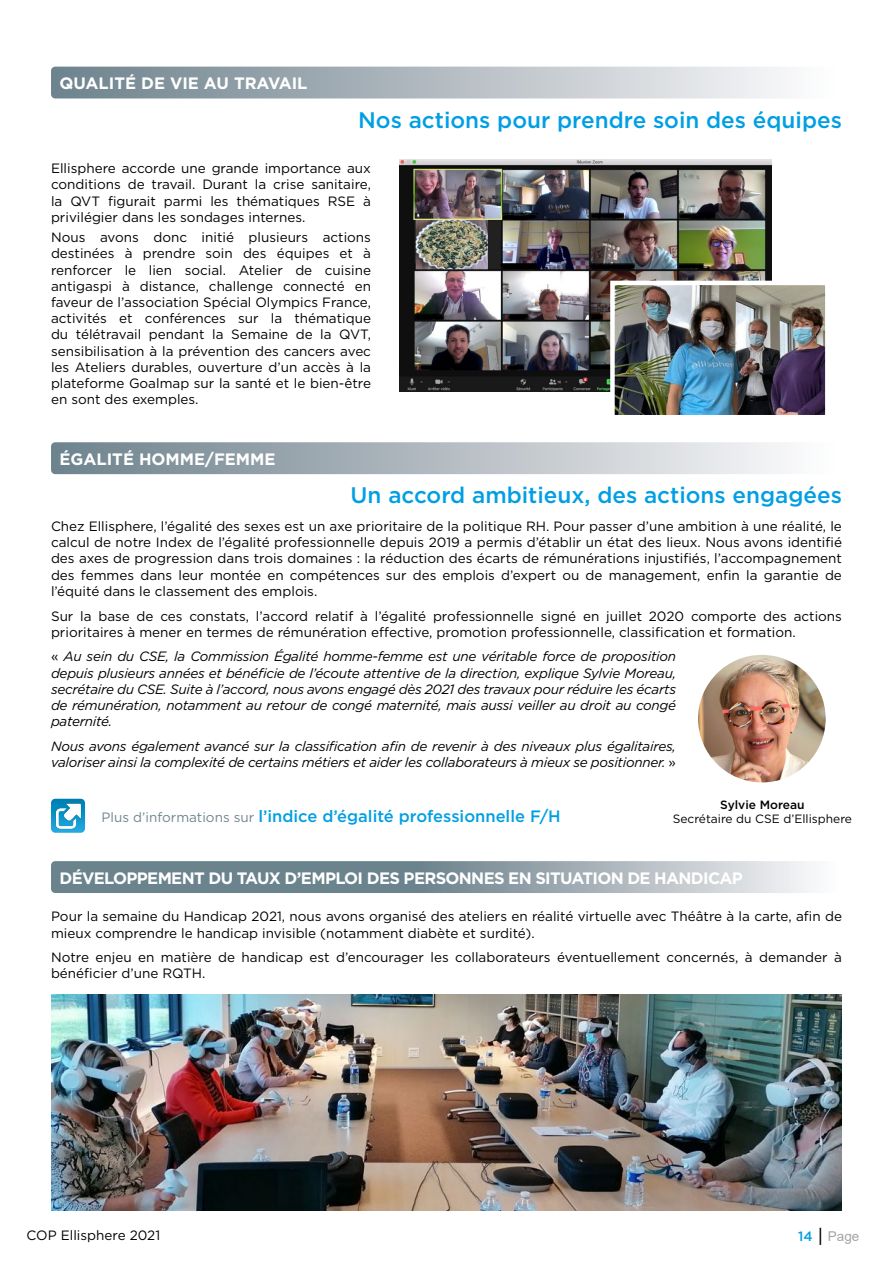
<style>
.page{position:relative;width:893px;height:1263px;background:#fff}
.page>*{position:absolute;margin:0;border:0;box-sizing:border-box;transform-origin:0 0}
.t1{font:500 22.5px "Gotham";color:#009fe3}
.t2{font:700 16.5px "Gotham";letter-spacing:-.04em;color:#fff}
.t3{font:500 16.5px "Gotham";color:#009fe3}
.t4{font:700 16.5px "Gotham";color:#fff}
.t5{font:13.5px/16.2px "Gotham";color:#000;text-align:justify}
.t6{font:italic 13.5px/16.2px "Gotham";letter-spacing:-.02em;color:#000;text-align:justify}
.t7{font:13.5px "Arial";color:#a6a6a6}
.t8{font:12px "Gotham";color:#000}
.t9{font:500 12px "Gotham";color:#000}
.s1{font-style:normal}
.s2{font-weight:400;font-size:13.5px;color:#708691}
.s3{font-family:"Gotham";font-weight:500;color:#009fe3}
.s4{font-size:18px;color:#000}
</style>
<div class="page">
<svg style="left:51px;top:67px;width:733px;height:32px;background:#b0bac0"></svg>
<svg style="left:51px;top:442px;width:733px;height:32px;background:#b0b9c0"></svg>
<svg style="left:51px;top:799px;width:34px;height:34px"></svg>
<img style="left:54px;top:801px;width:28px;height:29px">
<img style="left:698px;top:655px;width:128px;height:127px;border-radius:64px">
<svg style="left:51px;top:861px;width:760px;height:32px;background:#8e9fa7"></svg>
<img style="left:399px;top:160px;width:373px;height:231px">
<img style="left:615px;top:286px;width:210px;height:128px">
<div style="left:610px;top:281px;width:220px;height:138px;border:4px solid #fff"></div>
<img style="left:51px;top:994px;width:791px;height:217px">
<p class="t4" style="left:60px;top:72px;width:249px">QUALITÉ DE VIE AU TRAVAIL</p>
<h1 class="t1" style="left:358px;top:105px;width:485px">Nos actions pour prendre soin des équipes</h1>
<p class="t5" style="left:51px;top:160px;width:321px">Ellisphere accorde une grande importance aux conditions de travail. Durant la crise sanitaire, la QVT figurait parmi les thématiques RSE à privilégier dans les sondages internes.</p>
<p class="t5" style="left:51px;top:229px;width:321px">Nous avons donc initié plusieurs actions destinées à prendre soin des équipes et à renforcer le lien social. Atelier de cuisine antigaspi à distance, challenge connecté en faveur de l’association Spécial Olympics France, activités et conférences sur la thématique du télétravail pendant la Semaine de la QVT, sensibilisation à la prévention des cancers avec les Ateliers durables, ouverture d’un accès à la plateforme Goalmap sur la santé et le bien-être en sont des exemples.</p>
<p class="t4" style="left:60px;top:448px;width:218px">ÉGALITÉ HOMME/FEMME</p>
<h1 class="t1" style="left:351px;top:481px;width:493px">Un accord ambitieux, des actions engagées</h1>
<p class="t5" style="left:51px;top:518px;width:792px">Chez Ellisphere, l’égalité des sexes est un axe prioritaire de la politique RH. Pour passer d’une ambition à une réalité, le calcul de notre Index de l’égalité professionnelle depuis 2019 a permis d’établir un état des lieux. Nous avons identifié des axes de progression dans trois domaines : la réduction des écarts de rémunérations injustifiés, l’accompagnement des femmes dans leur montée en compétences sur des emplois d’expert ou de management, enfin la garantie de l’équité dans le classement des emplois.</p>
<p class="t5" style="left:51px;top:607px;width:792px">Sur la base de ces constats, l’accord relatif à l’égalité professionnelle signé en juillet 2020 comporte des actions prioritaires à mener en termes de rémunération effective, promotion professionnelle, classification et formation.</p>
<p class="t6" style="left:51px;top:648px;width:627px"><span class="s1">«</span> Au sein du CSE, la Commission Égalité homme-femme est une véritable force de proposition depuis plusieurs années et bénéficie de l’écoute attentive de la direction, explique Sylvie Moreau, secrétaire du CSE. Suite à l’accord, nous avons engagé dès 2021 des travaux pour réduire les écarts de rémunération, notamment au retour de congé maternité, mais aussi veiller au droit au congé paternité.</p>
<p class="t6" style="left:51px;top:738px;width:626px">Nous avons également avancé sur la classification afin de revenir à des niveaux plus égalitaires, valoriser ainsi la complexité de certains métiers et aider les collaborateurs à mieux se positionner. <span class="s1">»</span></p>
<p class="t3" style="left:102px;top:806px;width:461px"><span class="s2">Plus d’informations sur</span> l’indice d’égalité professionnelle F/H</p>
<p class="t9" style="left:720px;top:797px;width:86px">Sylvie Moreau</p>
<p class="t8" style="left:673px;top:811px;width:181px">Secrétaire du CSE d’Ellisphere</p>
<p class="t2" style="left:60px;top:867px;width:685px">DÉVELOPPEMENT DU TAUX D’EMPLOI DES PERSONNES EN SITUATION DE HANDICAP</p>
<p class="t5" style="left:51px;top:908px;width:792px">Pour la semaine du Handicap 2021, nous avons organisé des ateliers en réalité virtuelle avec Théâtre à la carte, afin de mieux comprendre le handicap invisible (notamment diabète et surdité).</p>
<p class="t5" style="left:51px;top:949px;width:792px">Notre enjeu en matière de handicap est d’encourager les collaborateurs éventuellement concernés, à demander à bénéficier d’une RQTH.</p>
<p class="t5" style="left:27px;top:1226px;width:135px">COP Ellisphere 2021</p>
<p class="t7" style="left:798px;top:1226px;width:63px"><span class="s3">14</span> <span class="s4">|</span> Page</p>
</div>
